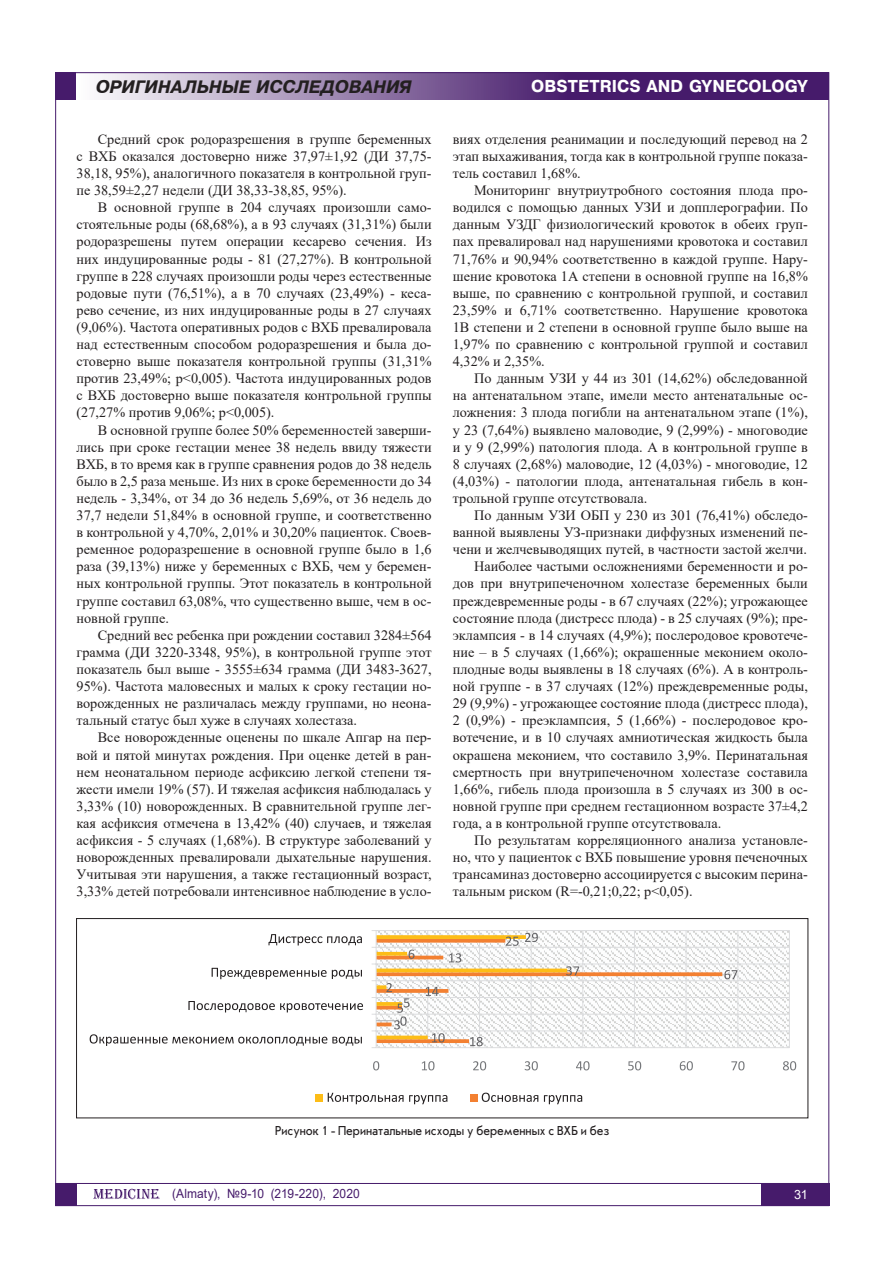
<style>
.page{position:relative;width:893px;height:1263px;background:#fff}
.page>*{position:absolute;margin:0;border:0;box-sizing:border-box;transform-origin:0 0}
.t1{font:italic 700 17.1px "Pragmatica";color:#231f20}
.t2{font:17.1px "Pragmatica Bold Cyrillic";letter-spacing:.005em;color:#fff}
.t3{font:14.25px/17.1px "Times New Roman";color:#231f20;text-align:justify}
.t4{font:13.5px "Journal Sans";color:#231f20;scale:.9 1}
.t5{font:12.75px "Arial";letter-spacing:.01em;color:#461b6b;scale:.94 1}
.t6{font:12.75px "Arial";color:#fff}
</style>
<div class="page">
<svg style="left:93px;top:1189px;width:67px;height:10px"></svg>
<div style="left:55px;top:72px;width:774px;height:28px;background:#461b6b"></div>
<div style="left:77px;top:72px;width:490px;height:28px;background:linear-gradient(to right,#fff,#471d6c)"></div>
<div style="left:55px;top:1183px;width:22px;height:23px;background:#461b6b"></div>
<div style="left:761px;top:1183px;width:68px;height:23px;background:#461b6b"></div>
<hr style="left:56px;top:1183px;width:773px;height:1px;background:#461b6b">
<svg style="left:377px;top:931px;width:412px;height:116px"></svg>
<hr style="left:427px;top:930px;width:1px;height:118px;background:#dcdddf">
<hr style="left:479px;top:930px;width:1px;height:118px;background:#dcdddf">
<hr style="left:531px;top:930px;width:1px;height:118px;background:#dcdddf">
<hr style="left:582px;top:930px;width:1px;height:118px;background:#dcdddf">
<hr style="left:634px;top:930px;width:1px;height:118px;background:#dcdddf">
<hr style="left:686px;top:930px;width:1px;height:118px;background:#dcdddf">
<hr style="left:738px;top:930px;width:1px;height:118px;background:#dcdddf">
<hr style="left:789px;top:930px;width:1px;height:118px;background:#dcdddf">
<hr style="left:376px;top:1047px;width:413px;height:1px;background:#dcdddf">
<hr style="left:376px;top:1031px;width:413px;height:1px;background:#dcdddf">
<hr style="left:376px;top:1014px;width:413px;height:1px;background:#dcdddf">
<hr style="left:376px;top:997px;width:413px;height:1px;background:#dcdddf">
<hr style="left:376px;top:980px;width:413px;height:1px;background:#dcdddf">
<hr style="left:376px;top:964px;width:413px;height:1px;background:#dcdddf">
<hr style="left:376px;top:947px;width:413px;height:1px;background:#dcdddf">
<hr style="left:376px;top:930px;width:413px;height:1px;background:#dcdddf">
<svg style="left:377px;top:1039px;width:92px;height:4px"></svg>
<svg style="left:409px;top:989px;width:39px;height:4px"></svg>
<svg style="left:377px;top:972px;width:345px;height:4px"></svg>
<hr style="left:376px;top:956px;width:67px;height:3px;background:#f38031">
<svg style="left:377px;top:939px;width:128px;height:4px"></svg>
<svg style="left:377px;top:1035px;width:51px;height:4px"></svg>
<svg style="left:377px;top:968px;width:189px;height:4px"></svg>
<svg style="left:377px;top:952px;width:30px;height:4px"></svg>
<svg style="left:377px;top:935px;width:148px;height:4px"></svg>
<hr style="left:376px;top:930px;width:1px;height:118px;background:#dcdddf">
<svg style="left:470px;top:1037px;width:13px;height:9px"></svg>
<svg style="left:426px;top:987px;width:13px;height:9px"></svg>
<svg style="left:724px;top:970px;width:13px;height:9px"></svg>
<svg style="left:449px;top:953px;width:12px;height:9px"></svg>
<svg style="left:506px;top:936px;width:13px;height:10px"></svg>
<svg style="left:432px;top:1033px;width:13px;height:9px"></svg>
<svg style="left:372px;top:980px;width:37px;height:52px"></svg>
<svg style="left:566px;top:966px;width:13px;height:9px"></svg>
<svg style="left:409px;top:949px;width:5px;height:10px"></svg>
<svg style="left:525px;top:933px;width:13px;height:9px"></svg>
<svg style="left:373px;top:1061px;width:6px;height:9px"></svg>
<svg style="left:422px;top:1061px;width:12px;height:9px"></svg>
<svg style="left:473px;top:1061px;width:13px;height:9px"></svg>
<svg style="left:525px;top:1061px;width:13px;height:9px"></svg>
<svg style="left:576px;top:1061px;width:14px;height:9px"></svg>
<svg style="left:628px;top:1061px;width:13px;height:9px"></svg>
<svg style="left:680px;top:1061px;width:13px;height:9px"></svg>
<svg style="left:731px;top:1061px;width:13px;height:9px"></svg>
<svg style="left:783px;top:1061px;width:13px;height:9px"></svg>
<svg style="left:90px;top:1034px;width:272px;height:12px"></svg>
<div style="left:315px;top:1094px;width:8px;height:7px;background:#fdbd17"></div>
<svg style="left:328px;top:1093px;width:119px;height:11px"></svg>
<div style="left:470px;top:1094px;width:8px;height:7px;background:#f38031"></div>
<svg style="left:482px;top:1093px;width:100px;height:11px"></svg>
<svg style="left:268px;top:934px;width:94px;height:11px"></svg>
<svg style="left:212px;top:968px;width:150px;height:11px"></svg>
<svg style="left:188px;top:1001px;width:175px;height:11px"></svg>
<div style="left:76px;top:918px;width:732px;height:200px;border:1px solid #231f20"></div>
<p class="t1" style="left:96px;top:77px;width:317px">ОРИГИНАЛЬНЫЕ ИССЛЕДОВАНИЯ</p>
<p class="t2" style="left:531px;top:77px;width:278px">OBSTETRICS AND GYNECOLOGY</p>
<p class="t3" style="left:77px;top:130px;width:357px;text-indent:21px">Средний срок родоразрешения в группе беременных с ВХБ оказался достоверно ниже 37,97±1,92 (ДИ 37,75- 38,18, 95%), аналогичного показателя в контрольной груп&shy;пе 38,59±2,27 недели (ДИ 38,33-38,85, 95%).</p>
<p class="t3" style="left:77px;top:198px;width:357px;text-indent:21px">В основной группе в 204 случаях произошли само&shy;стоятельные роды (68,68%), а в 93 случаях (31,31%) были родоразрешены путем операции кесарево сечения. Из них индуцированные роды - 81 (27,27%). В контрольной группе в 228 случаях произошли роды через естественные родовые пути (76,51%), а в 70 случаях (23,49%) - кеса&shy;рево сечение, из них индуцированные роды в 27 случаях (9,06%). Частота оперативных родов с ВХБ превалировала над естественным способом родоразрешения и была до&shy;стоверно выше показателя контрольной группы (31,31% против 23,49%; p&lt;0,005). Частота индуцированных родов с ВХБ достоверно выше показателя контрольной группы (27,27% против 9,06%; p&lt;0,005).</p>
<p class="t3" style="left:77px;top:421px;width:357px;text-indent:21px">В основной группе более 50% беременностей заверши&shy;лись при сроке гестации менее 38 недель ввиду тяжести ВХБ, в то время как в группе сравнения родов до 38 недель было в 2,5 раза меньше. Из них в сроке беременности до 34 недель - 3,34%, от 34 до 36 недель 5,69%, от 36 недель до 37,7 недели 51,84% в основной группе, и соответственно в контрольной у 4,70%, 2,01% и 30,20% пациенток. Своев&shy;ременное родоразрешение в основной группе было в 1,6 раза (39,13%) ниже у беременных с ВХБ, чем у беремен&shy;ных контрольной группы. Этот показатель в контрольной группе составил 63,08%, что существенно выше, чем в ос&shy;новной группе.</p>
<p class="t3" style="left:77px;top:626px;width:357px;text-indent:21px">Средний вес ребенка при рождении составил 3284±564 грамма (ДИ 3220-3348, 95%), в контрольной группе этот показатель был выше - 3555±634 грамма (ДИ 3483-3627, 95%). Частота маловесных и малых к сроку гестации но&shy;ворожденных не различалась между группами, но неона&shy;тальный статус был хуже в случаях холестаза.</p>
<p class="t3" style="left:77px;top:729px;width:357px;text-indent:21px">Все новорожденные оценены по шкале Апгар на пер&shy;вой и пятой минутах рождения. При оценке детей в ран&shy;нем неонатальном периоде асфиксию легкой степени тя&shy;жести имели 19% (57). И тяжелая асфиксия наблюдалась у 3,33% (10) новорожденных. В сравнительной группе лег&shy;кая асфиксия отмечена в 13,42% (40) случаев, и тяжелая асфиксия - 5 случаях (1,68%). В структуре заболеваний у новорожденных превалировали дыхательные нарушения.<br>Учитывая эти нарушения, а также гестационный возраст, 3,33% детей потребовали интенсивное наблюдение в усло-</p>
<p class="t3" style="left:453px;top:130px;width:357px">виях отделения реанимации и последующий перевод на 2 этап выхаживания, тогда как в контрольной группе показа&shy;тель составил 1,68%.</p>
<p class="t3" style="left:453px;top:181px;width:357px;text-indent:21px">Мониторинг внутриутробного состояния плода про&shy;водился с помощью данных УЗИ и допплерографии. По данным УЗДГ физиологический кровоток в обеих груп&shy;пах превалировал над нарушениями кровотока и составил 71,76% и 90,94% соответственно в каждой группе. Нару&shy;шение кровотока 1А степени в основной группе на 16,8% выше, по сравнению с контрольной группой, и составил 23,59% и 6,71% соответственно. Нарушение кровотока 1В степени и 2 степени в основной группе было выше на 1,97% по сравнению с контрольной группой и составил 4,32% и 2,35%.</p>
<p class="t3" style="left:453px;top:369px;width:357px;text-indent:21px">По данным УЗИ у 44 из 301 (14,62%) обследованной на антенатальном этапе, имели место антенатальные ос&shy;ложнения: 3 плода погибли на антенатальном этапе (1%), у 23 (7,64%) выявлено маловодие, 9 (2,99%) - многоводие и у 9 (2,99%) патология плода. А в контрольной группе в 8 случаях (2,68%) маловодие, 12 (4,03%) - многоводие, 12 (4,03%) - патологии плода, антенатальная гибель в кон&shy;трольной группе отсутствовала.</p>
<p class="t3" style="left:453px;top:506px;width:357px;text-indent:21px">По данным УЗИ ОБП у 230 из 301 (76,41%) обследо&shy;ванной выявлены УЗ-признаки диффузных изменений пе&shy;чени и желчевыводящих путей, в частности застой желчи.</p>
<p class="t3" style="left:453px;top:558px;width:357px;text-indent:21px">Наиболее частыми осложнениями беременности и ро&shy;дов при внутрипеченочном холестазе беременных были преждевременные роды - в 67 случаях (22%); угрожающее состояние плода (дистресс плода) - в 25 случаях (9%); пре&shy;эклампсия - в 14 случаях (4,9%); послеродовое кровотече&shy;ние – в 5 случаях (1,66%); окрашенные меконием около&shy;плодные воды выявлены в 18 случаях (6%). А в контроль&shy;ной группе - в 37 случаях (12%) преждевременные роды, 29 (9,9%) - угрожающее состояние плода (дистресс плода), 2 (0,9%) - преэклампсия, 5 (1,66%) - послеродовое кро&shy;вотечение, и в 10 случаях амниотическая жидкость была окрашена меконием, что составило 3,9%. Перинатальная смертность при внутрипеченочном холестазе составила 1,66%, гибель плода произошла в 5 случаях из 300 в ос&shy;новной группе при среднем гестационном возрасте 37±4,2 года, а в контрольной группе отсутствовала.</p>
<p class="t3" style="left:453px;top:831px;width:357px;text-indent:21px">По результатам корреляционного анализа установле&shy;но, что у пациенток с ВХБ повышение уровня печеночных трансаминаз достоверно ассоциируется с высоким перина&shy;тальным риском (R=-0,21;0,22; р˂0,05).</p>
<p class="t4" style="left:275px;top:1123px;width:373px">Рисунок 1 - Перинатальные исходы у беременных с ВХБ и без</p>
<p class="t5" style="left:172px;top:1184px;width:201px">(Almaty), №9-10 (219-220), 2020</p>
<p class="t6" style="left:794px;top:1186px;width:15px">31</p>
</div>
